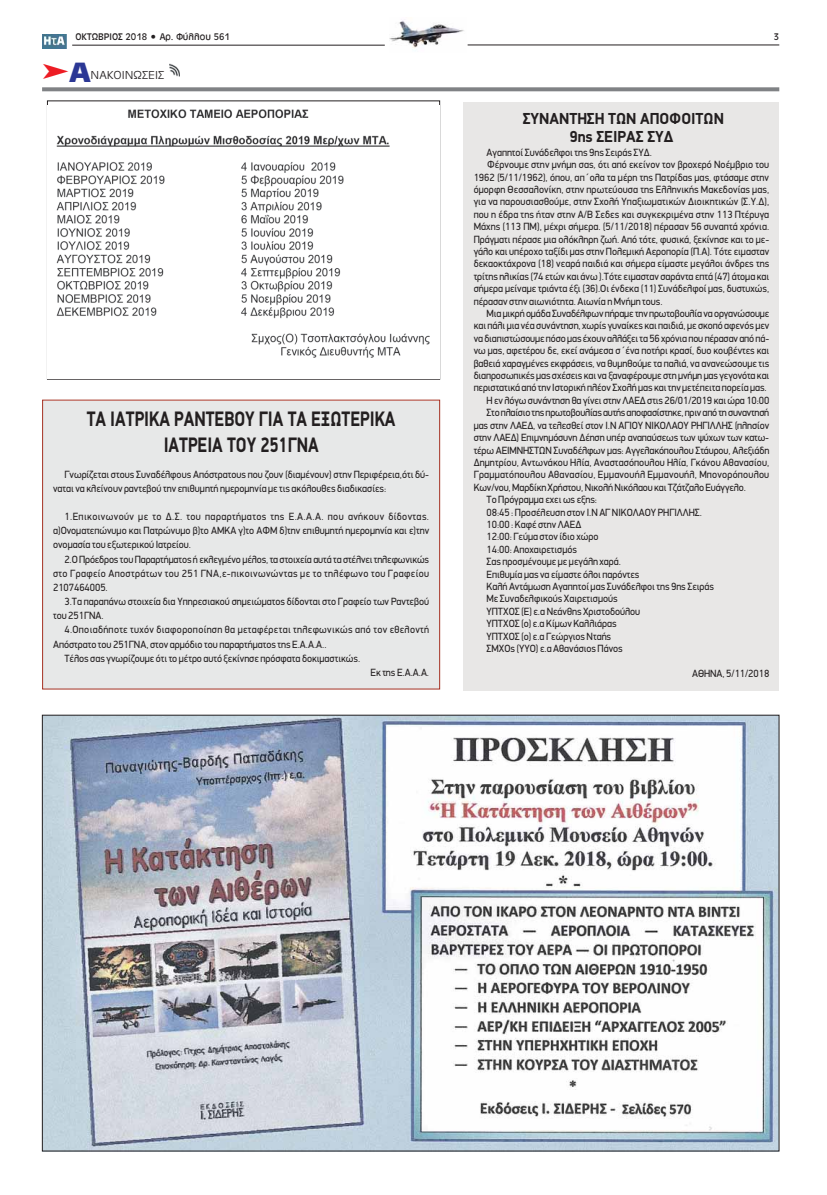
<style>
.page{position:relative;width:827px;height:1195px;background:#fff}
.page>*{position:absolute;margin:0;border:0;box-sizing:border-box;transform-origin:0 0}
.t1{font:900 29px "UB Antique Olive";color:#2b3795;scale:1.2 1}
.t2{font:700 21px/25.3px "PF Din Display";color:#231f20;text-align:center;scale:.8 1}
.t3{font:700 16px/17.9px "PF Din Display";color:#231f20;text-align:center;scale:.95 1}
.t4{font:300 12px "UB Antique Olive";color:#231f20;scale:1.15 1}
.t5{font:10.5px/14.1px "PF Din Display";color:#231f20;scale:.95 1}
.t6{font:10.5px "PF Din Display";letter-spacing:.035em;color:#231f20;scale:.95 1}
.t7{font:10.5px "PF Din Display";letter-spacing:-.02em;color:#231f20;scale:.95 1}
.t8{font:10.5px "PF Din Display";letter-spacing:.025em;color:#231f20;scale:.95 1}
.t9{font:10px "UB Antique Olive";color:#231f20}
.s1{color:#ed1c24}
</style>
<div class="page">
<img style="left:42px;top:34px;width:25px;height:15px">
<hr style="left:72px;top:45px;width:313px;height:1px;background:#231f20">
<hr style="left:468px;top:44px;width:311px;height:1px;background:#231f20">
<img style="left:390px;top:19px;width:74px;height:29px">
<svg style="left:169px;top:64px;width:11px;height:12px"></svg>
<svg style="left:42px;top:87px;width:737px;height:4px;background:#8a8b8e"></svg>
<div style="left:43px;top:400px;width:396px;height:288px;background:#e7e8e8"></div>
<div style="left:42px;top:399px;width:398px;height:290px;border:1px solid #a53022"></div>
<img style="left:44px;top:716px;width:733px;height:432px">
<img style="left:56px;top:109px;width:374px;height:249px">
<div style="left:464px;top:102px;width:315px;height:588px;background:#e8e7e6"></div>
<div style="left:59px;top:345px;width:172px;height:28px;background:#fff"></div>
<p class="t9" style="left:76px;top:31px;width:156px">ΟΚΤΩΒΡΙΟΣ 2018 • Αρ. Φύλλου 561</p>
<p class="t9" style="left:774px;top:31px;width:7px">3</p>
<h1 class="t1" style="left:42px;top:63px;width:42px"><span class="s1">➤</span>A</h1>
<p class="t4" style="left:91px;top:71px;width:66px">NAKOINΩΣΕΙΣ</p>
<h2 class="t2" style="left:87px;top:408px;width:387px">ΤΑ ΙΑΤΡΙΚΑ ΡΑΝΤΕΒΟΥ ΓΙΑ ΤΑ ΕΞΩΤΕΡΙΚΑ<br>ΙΑΤΡΕΙΑ TΟΥ 251ΓΝΑ</h2>
<p class="t5" style="left:53px;top:468px;width:397px;text-indent:11px">Γνωρίζεται στους Συναδέλφους Απόστρατους που ζουν (διαμένουν) στην Περιφέρεια,ότι δύ&shy;ναται να κλείνουν ραντεβού την επιθυμητή ημερομηνία με τις ακόλουθες διαδικασίες:</p>
<p class="t5" style="left:53px;top:510px;width:397px;text-align:justify;text-indent:11px">1.Επικοινωνούν με το Δ.Σ. του παραρτήματος της Ε.Α.Α.Α. που ανήκουν δίδοντας. α)Ονοματεπώνυμο και Πατρώνυμο β)το ΑΜΚΑ γ)το ΑΦΜ δ)την επιθυμητή ημερομηνία και ε)την ονομασία του εξωτερικού Ιατρείου.</p>
<p class="t5" style="left:53px;top:553px;width:397px;text-align:justify;text-indent:11px">2.Ο Πρόεδρος του Παραρτήματος ή εκλεγμένο μέλος, τα στοιχεία αυτά τα στέλνει τηλεφωνικώς στο Γραφείο Αποστράτων του 251 ΓΝΑ,ε-πικοινωνώντας με το τηλέφωνο του Γραφείου 2107464005.</p>
<p class="t5" style="left:53px;top:595px;width:397px;text-indent:11px">3.Τα παραπάνω στοιχεία δια Υπηρεσιακού σημειώματος δίδονται στο Γραφείο των Ραντεβού του 251ΓΝΑ.</p>
<p class="t6" style="left:64px;top:626px;width:385px">4.Οποιαδήποτε τυχόν διαφοροποίηση θα μεταφέρεται τηλεφωνικώς από τον εθελοντή</p>
<p class="t5" style="left:53px;top:637px;width:289px">Απόστρατο του 251ΓΝΑ, στον αρμόδιο του παραρτήματος της Ε.Α.Α.Α..</p>
<p class="t5" style="left:64px;top:652px;width:313px">Τέλος σας γνωρίζουμε ότι το μέτρο αυτό ξεκίνησε πρόσφατα δοκιμαστικώς.</p>
<p class="t5" style="left:370px;top:666px;width:63px">Εκ της Ε.Α.Α.Α.</p>
<h3 class="t3" style="left:523px;top:111px;width:213px">ΣΥΝΑΝΤΗΣΗ ΤΩΝ ΑΠΟΦΟΙΤΩΝ<br>9ης ΣΕΙΡΑΣ ΣΥΔ</h3>
<p class="t5" style="left:486px;top:146px;width:176px">Αγαπητοί Συνάδελφοι της 9ης Σειράς ΣΥΔ.</p>
<p class="t5" style="left:487px;top:158px;width:298px">Φέρνουμε στην μνήμη σας, ότι από εκείνον τον βροχερό Νοέμβριο του</p>
<p class="t5" style="left:474px;top:171px;width:312px">1962 (5/11/1962), όπου, απ΄ολα τα μέρη της Πατρίδας μας, φτάσαμε στην</p>
<p class="t5" style="left:474px;top:183px;width:313px">όμορφη Θεσσαλονίκη, στην πρωτεύουσα της Ελληνικής Μακεδονίας μας,</p>
<p class="t5" style="left:474px;top:196px;width:313px">για να παρουσιασθούμε, στην Σχολή Υπαξιωματικών Διοικητικών (Σ.Υ.Δ),</p>
<p class="t5" style="left:474px;top:208px;width:313px">που η έδρα της ήταν στην Α/Β Σεδες και συγκεκριμένα στην 113 Πτέρυγα</p>
<p class="t5" style="left:474px;top:220px;width:313px">Μάχης (113 ΠΜ), μέχρι σήμερα. (5/11/2018) πέρασαν 56 συναπτά χρόνια.</p>
<p class="t5" style="left:474px;top:233px;width:313px">Πράγματι πέρασε μια ολόκληρη ζωή. Από τότε, φυσικά, ξεκίνησε και το με-</p>
<p class="t5" style="left:474px;top:245px;width:313px">γάλο και υπέροχο ταξίδι μας στην Πολεμική Αεροπορία (Π.Α). Τότε ειμασταν</p>
<p class="t5" style="left:474px;top:258px;width:313px">δεκαοκτάχρονα (18) νεαρά παιδιά και σήμερα είμαστε μεγάλοι άνδρες της</p>
<p class="t5" style="left:474px;top:270px;width:313px">τρίτης ηλικίας (74 ετών και άνω ).Τότε ειμασταν σαράντα επτά (47) άτομα και</p>
<p class="t5" style="left:474px;top:282px;width:313px">σήμερα μείναμε τριάντα έξι (36).Οι ένδεκα (11) Συνάδελφοί μας, δυστυχώς,</p>
<p class="t5" style="left:474px;top:295px;width:200px">πέρασαν στην αιωνιότητα. Αιωνία η Μνήμη τους.</p>
<p class="t5" style="left:486px;top:307px;width:299px">Μια μικρή ομάδα Συναδέλφων πήραμε την πρωτοβουλία να οργανώσουμε</p>
<p class="t5" style="left:474px;top:320px;width:313px">και πάλι μια νέα συνάντηση, χωρίς γυναίκες και παιδιά, με σκοπό αφενός μεν</p>
<p class="t5" style="left:474px;top:332px;width:313px">να διαπιστώσουμε πόσο μας έχουν αλλάξει τα 56 χρόνια που πέρασαν από πά-</p>
<p class="t5" style="left:474px;top:344px;width:313px">νω μας, αφετέρου δε, εκεί ανάμεσα σ΄ένα ποτήρι κρασί, δυο κουβέντες και</p>
<p class="t5" style="left:474px;top:357px;width:313px">βαθειά χαραγμένες εκφράσεις, να θυμηθούμε τα παλιά, να ανανεώσουμε τις</p>
<p class="t5" style="left:474px;top:369px;width:313px">διαπροσωπικές μας σχέσεις και να ξαναφέρουμε στη μνήμη μας γεγονότα και</p>
<p class="t5" style="left:474px;top:382px;width:310px">περιστατικά από την Ιστορική πλέον Σχολή μας και την μετέπειτα πορεία μας.</p>
<p class="t5" style="left:486px;top:394px;width:299px">Η εν λόγω συνάντηση θα γίνει στην ΛΑΕΔ στις 26/01/2019 και ώρα 10:00</p>
<p class="t7" style="left:486px;top:409px;width:299px">Στο πλαίσιο της πρωτοβουλίας αυτής αποφασίστηκε, πριν από τη συναντησή</p>
<p class="t5" style="left:474px;top:419px;width:313px">μας στην ΛΑΕΔ, να τελεσθεί στον Ι.Ν ΑΓΙΟΥ ΝΙΚΟΛΑΟΥ ΡΗΓΙΛΛHΣ (πλησίον</p>
<p class="t5" style="left:474px;top:431px;width:312px">στην ΛΑΕΔ) Eπιμνημόσυνη Δέηση υπέρ αναπαύσεως των ψύχων των κατω-</p>
<p class="t5" style="left:474px;top:444px;width:313px">τέρω ΑΕΙΜΝΗΣΤΩΝ Συναδέλφων μας: Αγγελακόπουλου Στάυρου, Αλεξιάδη</p>
<p class="t5" style="left:474px;top:456px;width:313px">Δημητρίου, Αντωνάκου Ηλία, Αναστασόπουλου Ηλία, Γκάνου Αθανασίου,</p>
<p class="t8" style="left:474px;top:471px;width:313px">Γραμματόπουλου Αθανασίου, Εμμανουήλ Εμμανουήλ, Μπονορόπουλου</p>
<p class="t5" style="left:474px;top:481px;width:288px">Κων/νου, Μαρδίκη Χρήστου, Νικολή Νικόλαου και Τζάτζαλο Ευάγγελο.</p>
<p class="t5" style="left:486px;top:493px;width:118px">Το Πρόγραμμα εχει ως εξης:</p>
<p class="t5" style="left:486px;top:506px;width:228px">08:45 : Προσέλευση στον Ι.Ν ΑΓ ΝΙΚΟΛΑΟΥ ΡΗΓΙΛΛΗΣ.</p>
<p class="t5" style="left:486px;top:518px;width:101px">10:00 : Καφέ στην ΛΑΕΔ</p>
<p class="t5" style="left:486px;top:530px;width:119px">12:00: Γεύμα στον ίδιο χώρο</p>
<p class="t5" style="left:486px;top:543px;width:97px">14:00: Αποχαιρετισμός</p>
<p class="t5" style="left:486px;top:555px;width:143px">Σας προσμένουμε με μεγάλη χαρά.</p>
<p class="t5" style="left:486px;top:567px;width:162px">Επιθυμία μας να είμαστε όλοι παρόντες</p>
<p class="t5" style="left:486px;top:580px;width:241px">Καλή Αντάμωση Αγαπητοί μας Συνάδελφοι της 9ης Σειράς</p>
<p class="t5" style="left:486px;top:592px;width:140px">Με Συναδελφικούς Χαιρετισμούς</p>
<p class="t5" style="left:486px;top:605px;width:163px">ΥΠΤΧΟΣ (Ε) ε.α Νεάνθης Χριστοδούλου</p>
<p class="t5" style="left:486px;top:617px;width:138px">ΥΠΤΧΟΣ (ο) ε.α Κίμων Καλλιάρας</p>
<p class="t5" style="left:486px;top:629px;width:133px">ΥΠΤΧΟΣ (ο) ε.α Γεώργιος Νταής</p>
<p class="t5" style="left:486px;top:642px;width:145px">ΣΜΧΟς (ΥΥΟ) ε.α Αθανάσιος Πάνος</p>
<p class="t5" style="left:692px;top:667px;width:83px">ΑΘΗΝΑ, 5/11/2018</p>
</div>
